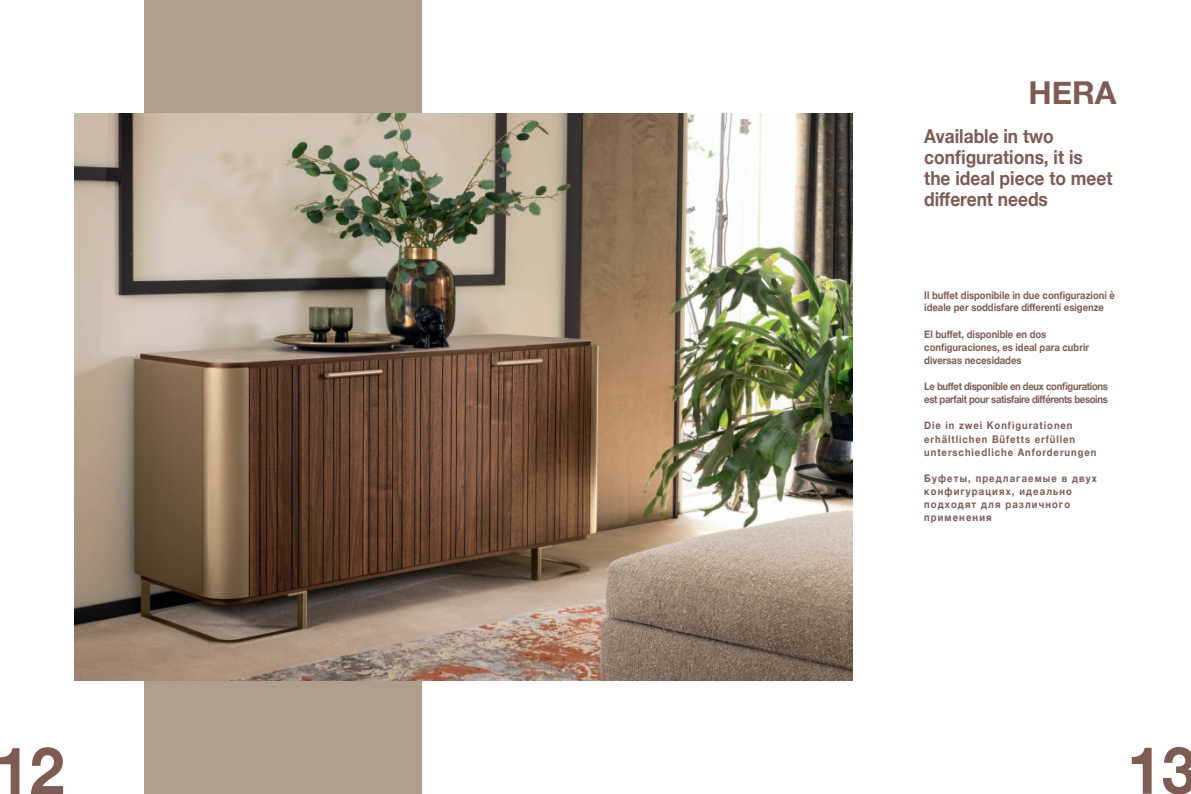
<style>
.page{position:relative;width:1191px;height:794px;background:#fff}
.page>*{position:absolute;margin:0;border:0;box-sizing:border-box;transform-origin:0 0}
.t1{font:700 65.62px "Helvetica Neue";color:#7e5c53;scale:.95 1}
.t2{font:700 31.5px "Helvetica Neue";color:#7e5c53}
.t3{font:700 19.25px/21px "Helvetica Neue";color:#7e5c53;scale:.9 1}
.t4{font:700 10.5px/13.1px "Helvetica Neue";color:#7e5c53;scale:.9 1}
.t5{font:700 10.5px/13.1px "Helvetica Neue";letter-spacing:.1em;color:#7e5c53;scale:.9 1}
.t6{font:700 10.5px/13.1px "Helvetica Neue";letter-spacing:-.03em;color:#7e5c53;scale:.9 1}
.t7{font:700 10.5px/13.1px "Helvetica Neue";letter-spacing:.12em;color:#7e5c53;scale:.9 1}
</style>
<div class="page">
<div style="left:145px;top:0;width:277px;height:794px;background:#ad9e8e"></div>
<img style="left:74px;top:113px;width:778px;height:568px">
<h2 class="t2" style="left:1028px;top:68px;width:90px">HERA</h2>
<h3 class="t3" style="left:924px;top:126px;width:211px">Available in two configurations, it is the ideal piece to meet different needs</h3>
<p class="t4" style="left:924px;top:289px;width:213px;line-height:12.6px">Il buffet disponibile in due configurazioni è ideale per soddisfare differenti esigenze</p>
<p class="t4" style="left:924px;top:327px;width:185px">El buffet, disponible en dos configuraciones, es ideal para cubrir diversas necesidades</p>
<p class="t6" style="left:924px;top:380px;width:206px">Le buffet disponible en deux configurations est parfait pour satisfaire différents besoins</p>
<p class="t5" style="left:924px;top:419px;width:193px">Die in zwei Konfigurationen erhältlichen Büfetts erfüllen unterschiedliche Anforderungen</p>
<p class="t7" style="left:924px;top:472px;width:193px">Буфеты, предлагаемые в двух конфигурациях, идеально подходят для различного применения</p>
<h1 class="t1" style="left:-5px;top:719px;width:74px">12</h1>
<h1 class="t1" style="left:1127px;top:719px;width:74px">13</h1>
</div>
